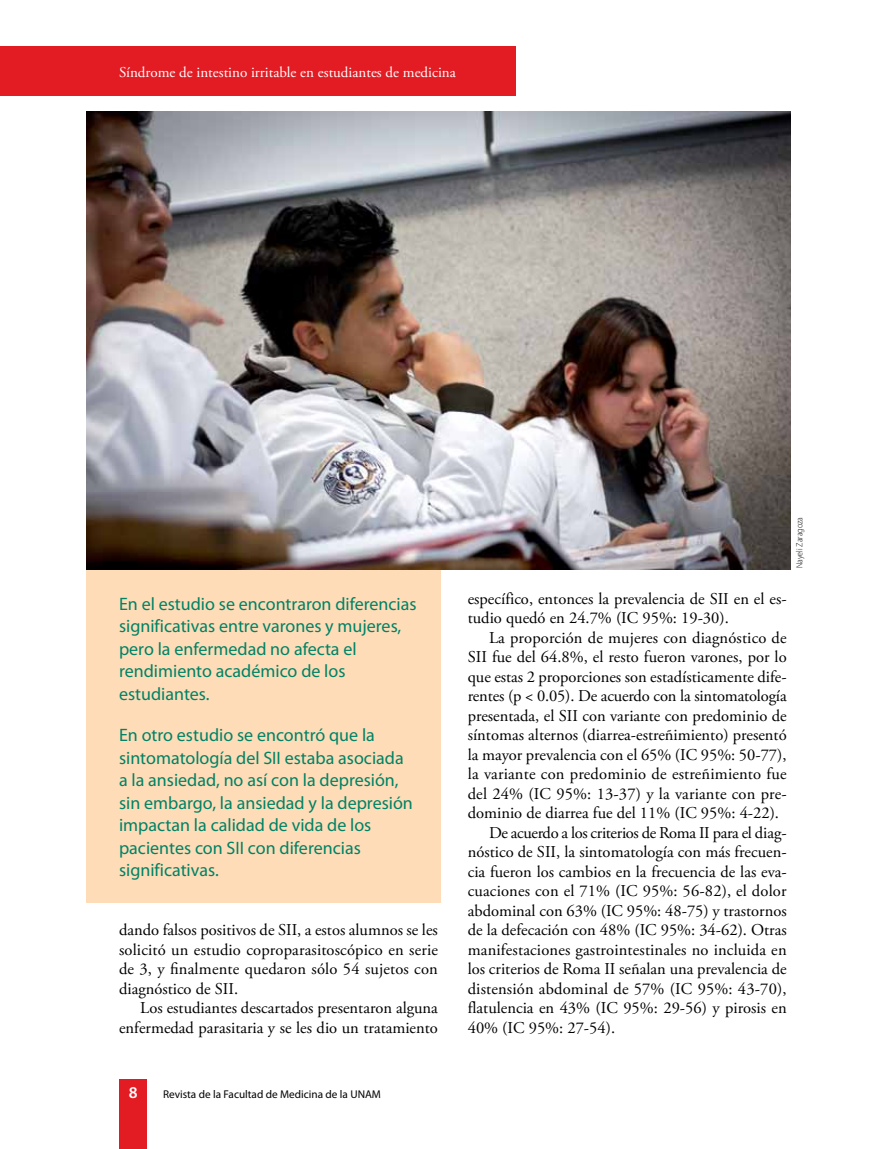
<style>
.page{position:relative;width:893px;height:1149px;background:#fff}
.page>*{position:absolute;margin:0;border:0;box-sizing:border-box;transform-origin:0 0}
.t1{font:18px/22.5px "Myriad Pro";color:#008265}
.t2{font:16.5px/19.5px "Adobe Garamond Pro";color:#000;text-align:justify}
.t3{font:16.5px "Adobe Garamond Pro";letter-spacing:-.02em;color:#000}
.t4{font:600 16.5px "Myriad Pro";color:#fff}
.t5{font:15px "Adobe Garamond Pro";color:#fff}
.t6{font:11.25px "Myriad Pro";color:#000}
.t7{font:300 9px "Myriad Pro";color:#000;scale:.9 1}
</style>
<div class="page">
<div style="left:119px;top:1079px;width:28px;height:69px;background:#e31b23"></div>
<div style="left:0;top:47px;width:516px;height:49px;background:#e31b23"></div>
<div style="left:86px;top:568px;width:354px;height:333px;background:#fedcb7"></div>
<img style="left:86px;top:112px;width:704px;height:457px">
<p class="t5" style="left:119px;top:63px;width:338px">Síndrome de intestino irritable en estudiantes de medicina</p>
<p class="t1" style="left:119px;top:592px;width:299px">En el estudio se encontraron diferencias significativas entre varones y mujeres, pero la enfermedad no afecta el rendimiento académico de los estudiantes.</p>
<p class="t1" style="left:119px;top:723px;width:295px">En otro estudio se encontró que la sintomatología del SII estaba asociada a la ansiedad, no así con la depresión, sin embargo, la ansiedad y la depresión impactan la calidad de vida de los pacientes con SII con diferencias significativas.</p>
<p class="t2" style="left:119px;top:920px;width:320px">dando falsos positivos de SII, a estos alumnos se les solicitó un estudio coproparasitoscópico en serie de 3, y finalmente quedaron sólo 54 sujetos con diagnóstico de SII.</p>
<p class="t2" style="left:119px;top:998px;width:320px;text-align:right">Los estudiantes descartados presentaron alguna enfermedad parasitaria y se les dio un tratamiento</p>
<p class="t4" style="left:129px;top:1081px;width:10px">8</p>
<p class="t6" style="left:163px;top:1086px;width:219px">Revista de la Facultad de Medicina de la UNAM</p>
<p class="t7" style="left:794px;top:568px;width:58px;rotate:-90deg">Nayeli Zaragoza</p>
<p class="t2" style="left:468px;top:589px;width:320px">específico, entonces la prevalencia de SII en el es&shy;tudio quedó en 24.7% (IC 95%: 19-30).</p>
<p class="t2" style="left:489px;top:628px;width:299px">La proporción de mujeres con diagnóstico de</p>
<p class="t2" style="left:468px;top:647px;width:320px">SII fue del 64.8%, el resto fueron varones, por lo</p>
<p class="t2" style="left:468px;top:667px;width:320px">que estas 2 proporciones son estadísticamente dife-</p>
<p class="t2" style="left:468px;top:686px;width:320px">rentes (p &lt; 0.05). De acuerdo con la sintomatología</p>
<p class="t2" style="left:468px;top:706px;width:320px">presentada, el SII con variante con predominio de</p>
<p class="t2" style="left:468px;top:725px;width:320px">síntomas alternos (diarrea-estreñimiento) presentó</p>
<p class="t2" style="left:468px;top:745px;width:320px">la mayor prevalencia con el 65% (IC 95%: 50-77),</p>
<p class="t2" style="left:468px;top:764px;width:320px">la variante con predominio de estreñimiento fue</p>
<p class="t2" style="left:468px;top:784px;width:320px">del 24% (IC 95%: 13-37) y la variante con pre-</p>
<p class="t2" style="left:468px;top:803px;width:313px">dominio de diarrea fue del 11% (IC 95%: 4-22).</p>
<p class="t3" style="left:489px;top:822px;width:299px">De acuerdo a los criterios de Roma II para el diag-</p>
<p class="t2" style="left:468px;top:842px;width:320px">nóstico de SII, la sintomatología con más frecuen-</p>
<p class="t2" style="left:468px;top:862px;width:320px">cia fueron los cambios en la frecuencia de las eva-</p>
<p class="t2" style="left:468px;top:881px;width:320px">cuaciones con el 71% (IC 95%: 56-82), el dolor</p>
<p class="t2" style="left:468px;top:901px;width:320px">abdominal con 63% (IC 95%: 48-75) y trastornos</p>
<p class="t2" style="left:468px;top:920px;width:320px">de la defecación con 48% (IC 95%: 34-62). Otras</p>
<p class="t2" style="left:468px;top:940px;width:320px">manifestaciones gastrointestinales no incluida en</p>
<p class="t2" style="left:468px;top:959px;width:320px">los criterios de Roma II señalan una prevalencia de</p>
<p class="t2" style="left:468px;top:979px;width:320px">distensión abdominal de 57% (IC 95%: 43-70),</p>
<p class="t2" style="left:468px;top:998px;width:320px">flatulencia en 43% (IC 95%: 29-56) y pirosis en</p>
<p class="t2" style="left:468px;top:1018px;width:149px">40% (IC 95%: 27-54).</p>
</div>
